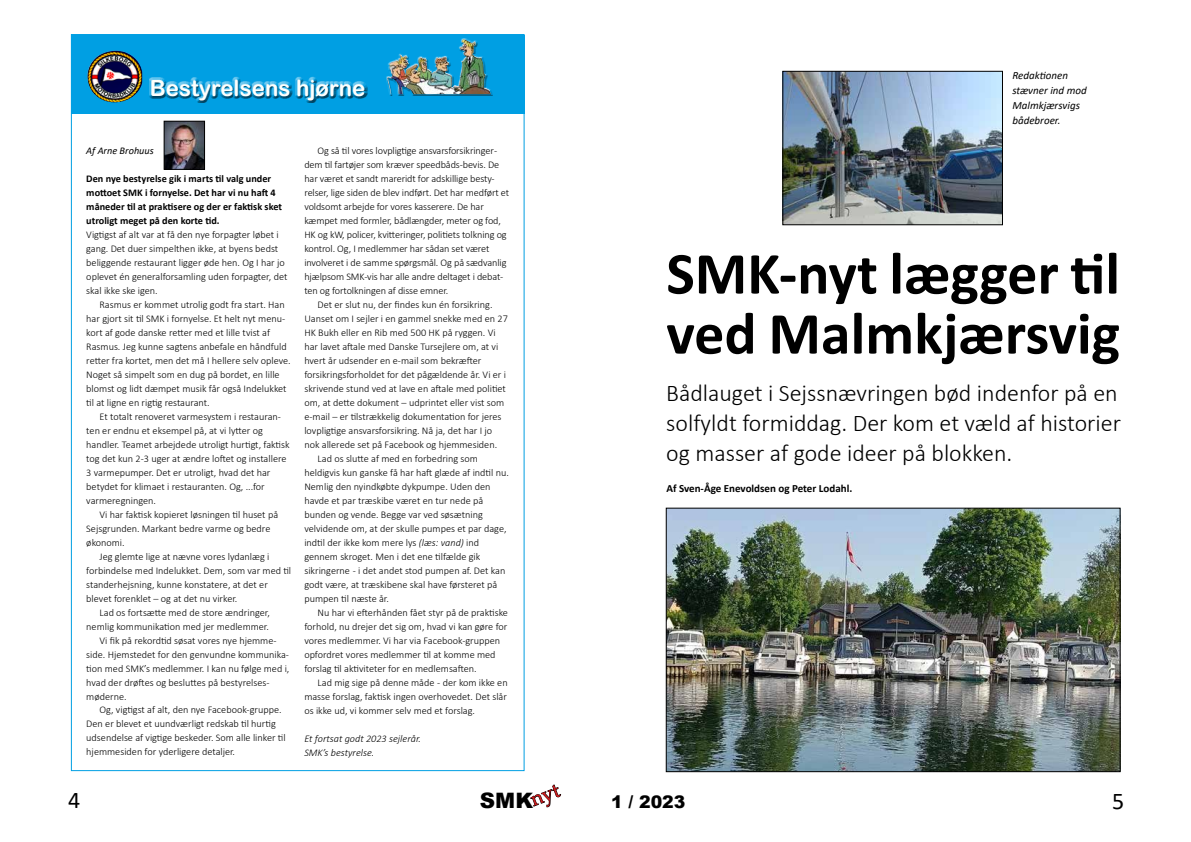
<style>
.page{position:relative;width:1191px;height:842px;background:#fff}
.page>*{position:absolute;margin:0;border:0;box-sizing:border-box;transform-origin:0 0}
.t1{font:700 60px/60px "Calibri";color:#000}
.t2{font:300 24px/30px "Calibri";color:#000}
.t3{font:24px "Calibri";color:#000}
.t4{font:22.3px "Arial Rounded MT Bold";color:#fffffc}
.t5{font:900 21.2px "Arial";color:#000}
.t6{font:900 17.3px "Arial";color:#000}
.t7{font:italic 11px/15px "Calibri";color:#000}
.t8{font:700 11px "Calibri";color:#000}
.t9{font:300 10.3px/14px "Calibri";color:#000}
.t10{font:700 10.3px/14px "Calibri";color:#000}
.t11{font:italic 300 10.3px/14px "Calibri";color:#000}
.t12{font:italic 10.3px "Calibri";color:#000}
.s1{font-style:italic}
</style>
<div class="page">
<img style="left:668px;top:510px;width:450px;height:260px">
<div style="left:666px;top:508px;width:454px;height:264px;border:1px solid #000"></div>
<img style="left:784px;top:73px;width:216px;height:150px">
<div style="left:782px;top:71px;width:220px;height:154px;border:1px solid #000"></div>
<div style="left:71px;top:35px;width:453px;height:79px;background:#009fe3"></div>
<div style="left:385px;top:38px;width:107px;height:57px;background:#fff;opacity:.75"></div>
<div style="left:385px;top:41px;width:107px;height:55px;background:#000;opacity:.75"></div>
<div style="left:149px;top:77px;width:218px;height:24px;background:#fff;opacity:.75"></div>
<div style="left:149px;top:78px;width:218px;height:25px;background:#000;opacity:.75"></div>
<img style="left:87px;top:52px;width:55px;height:50px">
<img style="left:166px;top:123px;width:37px;height:44px">
<div style="left:164px;top:121px;width:41px;height:48px;border:1px solid #000"></div>
<h3 class="t4" style="left:150px;top:75px;width:217px">Bestyrelsens hjørne</h3>
<p class="t12" style="left:86px;top:144px;width:69px">Af Arne Brohuus</p>
<p class="t10" style="left:86px;top:172px;width:197px">Den nye bestyrelse gik i marts til valg under mottoet SMK i fornyelse. Det har vi nu haft 4 måneder til at praktisere og der er faktisk sket utroligt meget på den korte tid.</p>
<p class="t9" style="left:86px;top:228px;width:203px">Vigtigst af alt var at få den nye forpagter løbet i gang. Det duer simpelthen ikke, at byens bedst beliggende restaurant ligger øde hen. Og I har jo oplevet én generalforsamling uden forpagter, det skal ikke ske igen.</p>
<p class="t9" style="left:86px;top:297px;width:206px;text-indent:13px">Rasmus er kommet utrolig godt fra start. Han har gjort sit til SMK i fornyelse. Et helt nyt menu&shy;kort af gode danske retter med et lille tvist af Rasmus. Jeg kunne sagtens anbefale en håndfuld retter fra kortet, men det må I hellere selv opleve.<br>Noget så simpelt som en dug på bordet, en lille blomst og lidt dæmpet musik får også Indelukket til at ligne en rigtig restaurant.</p>
<p class="t9" style="left:86px;top:409px;width:205px;text-indent:13px">Et totalt renoveret varmesystem i restauran&shy;ten er endnu et eksempel på, at vi lytter og handler. Teamet arbejdede utroligt hurtigt, faktisk tog det kun 2-3 uger at ændre loftet og installere 3 varmepumper. Det er utroligt, hvad det har betydet for klimaet i restauranten. Og, ...for varmeregningen.</p>
<p class="t9" style="left:86px;top:507px;width:193px;text-indent:13px">Vi har faktisk kopieret løsningen til huset på<br>Sejsgrunden. Markant bedre varme og bedre økonomi.</p>
<p class="t9" style="left:100px;top:549px;width:171px">Jeg glemte lige at nævne vores lydanlæg i</p>
<p class="t9" style="left:86px;top:563px;width:206px">forbindelse med Indelukket. Dem, som var med til</p>
<p class="t9" style="left:86px;top:577px;width:183px">standerhejsning, kunne konstatere, at det er</p>
<p class="t9" style="left:86px;top:591px;width:152px">blevet forenklet – og at det nu virker.</p>
<p class="t9" style="left:100px;top:605px;width:172px">Lad os fortsætte med de store ændringer,</p>
<p class="t9" style="left:86px;top:619px;width:184px">nemlig kommunikation med jer medlemmer.</p>
<p class="t9" style="left:100px;top:633px;width:178px">Vi fik på rekordtid søsat vores nye hjemme-</p>
<p class="t9" style="left:86px;top:647px;width:204px">side. Hjemstedet for den genvundne kommunika-</p>
<p class="t9" style="left:86px;top:661px;width:205px">tion med SMK’s medlemmer. I kan nu følge med i,</p>
<p class="t9" style="left:86px;top:675px;width:184px">hvad der drøftes og besluttes på bestyrelses-</p>
<p class="t9" style="left:86px;top:689px;width:42px">møderne.</p>
<p class="t9" style="left:100px;top:703px;width:183px">Og, vigtigst af alt, den nye Facebook-gruppe.</p>
<p class="t9" style="left:86px;top:717px;width:191px">Den er blevet et uundværligt redskab til hurtig</p>
<p class="t9" style="left:86px;top:731px;width:201px">udsendelse af vigtige beskeder. Som alle linker til</p>
<p class="t9" style="left:86px;top:745px;width:150px">hjemmesiden for yderligere detaljer.</p>
<p class="t9" style="left:317px;top:144px;width:181px">Og så til vores lovpligtige ansvarsforsikringer -</p>
<p class="t9" style="left:304px;top:158px;width:196px">dem til fartøjer som kræver speedbåds-bevis. De</p>
<p class="t9" style="left:304px;top:172px;width:191px">har været et sandt mareridt for adskillige besty-</p>
<p class="t9" style="left:304px;top:186px;width:206px">relser, lige siden de blev indført. Det har medført et</p>
<p class="t9" style="left:304px;top:200px;width:181px">voldsomt arbejde for vores kasserere. De har</p>
<p class="t9" style="left:304px;top:214px;width:198px">kæmpet med formler, bådlængder, meter og fod,</p>
<p class="t9" style="left:304px;top:228px;width:204px">HK og kW, policer, kvitteringer, politiets tolkning og</p>
<p class="t9" style="left:304px;top:242px;width:187px">kontrol. Og, I medlemmer har sådan set været</p>
<p class="t9" style="left:304px;top:256px;width:204px">involveret i de samme spørgsmål. Og på sædvanlig</p>
<p class="t9" style="left:304px;top:270px;width:200px">hjælpsom SMK-vis har alle andre deltaget i debat-</p>
<p class="t9" style="left:304px;top:283px;width:145px">ten og fortolkningen af disse emner.</p>
<p class="t9" style="left:317px;top:297px;width:176px">Det er slut nu, der findes kun én forsikring.</p>
<p class="t9" style="left:304px;top:311px;width:205px">Uanset om I sejler i en gammel snekke med en 27</p>
<p class="t9" style="left:304px;top:325px;width:193px">HK Bukh eller en Rib med 500 HK på ryggen. Vi</p>
<p class="t9" style="left:304px;top:339px;width:195px">har lavet aftale med Danske Tursejlere om, at vi</p>
<p class="t9" style="left:304px;top:353px;width:178px">hvert år udsender en e-mail som bekræfter</p>
<p class="t9" style="left:304px;top:367px;width:203px">forsikringsforholdet for det pågældende år. Vi er i</p>
<p class="t9" style="left:304px;top:381px;width:203px">skrivende stund ved at lave en aftale med politiet</p>
<p class="t9" style="left:304px;top:395px;width:201px">om, at dette dokument – udprintet eller vist som</p>
<p class="t9" style="left:304px;top:409px;width:199px">e-mail – er tilstrækkelig dokumentation for jeres</p>
<p class="t9" style="left:304px;top:423px;width:189px">lovpligtige ansvarsforsikring. Nå ja, det har I jo</p>
<p class="t9" style="left:304px;top:437px;width:194px">nok allerede set på Facebook og hjemmesiden.</p>
<p class="t9" style="left:317px;top:451px;width:162px">Lad os slutte af med en forbedring som</p>
<p class="t9" style="left:304px;top:465px;width:206px">heldigvis kun ganske få har haft glæde af indtil nu.</p>
<p class="t9" style="left:304px;top:479px;width:188px">Nemlig den nyindkøbte dykpumpe. Uden den</p>
<p class="t9" style="left:304px;top:493px;width:180px">havde et par træskibe været en tur nede på</p>
<p class="t9" style="left:304px;top:507px;width:180px">bunden og vende. Begge var ved søsætning</p>
<p class="t9" style="left:304px;top:521px;width:204px">velvidende om, at der skulle pumpes et par dage,</p>
<p class="t9" style="left:304px;top:535px;width:176px">indtil der ikke kom mere lys <span class="s1">(læs: vand)</span> ind</p>
<p class="t9" style="left:304px;top:549px;width:177px">gennem skroget. Men i det ene tilfælde gik</p>
<p class="t9" style="left:304px;top:563px;width:202px">sikringerne - i det andet stod pumpen af. Det kan</p>
<p class="t9" style="left:304px;top:577px;width:194px">godt være, at træskibene skal have førsteret på</p>
<p class="t9" style="left:304px;top:591px;width:86px">pumpen til næste år.</p>
<p class="t9" style="left:317px;top:605px;width:192px">Nu har vi efterhånden fået styr på de praktiske</p>
<p class="t9" style="left:304px;top:619px;width:204px">forhold, nu drejer det sig om, hvad vi kan gøre for</p>
<p class="t9" style="left:304px;top:633px;width:197px">vores medlemmer. Vi har via Facebook-gruppen</p>
<p class="t9" style="left:304px;top:647px;width:193px">opfordret vores medlemmer til at komme med</p>
<p class="t9" style="left:304px;top:661px;width:174px">forslag til aktiviteter for en medlemsaften.</p>
<p class="t9" style="left:317px;top:675px;width:192px">Lad mig sige på denne måde - der kom ikke en</p>
<p class="t9" style="left:304px;top:689px;width:204px">masse forslag, faktisk ingen overhovedet. Det slår</p>
<p class="t9" style="left:304px;top:703px;width:172px">os ikke ud, vi kommer selv med et forslag.</p>
<p class="t11" style="left:304px;top:731px;width:118px">Et fortsat godt 2023 sejlerår.<br>SMK’s bestyrelse.</p>
<p class="t7" style="left:1012px;top:67px;width:76px">Redaktionen stævner ind mod<br>Malmkjærsvigs bådebroer.</p>
<h1 class="t1" style="left:666px;top:243px;width:455px">SMK-nyt lægger til ved Malmkjærsvig</h1>
<h2 class="t2" style="left:666px;top:377px;width:456px">Bådlauget i Sejssnævringen bød indenfor på en solfyldt formiddag. Der kom et væld af historier og masser af gode ideer på blokken.</h2>
<p class="t8" style="left:666px;top:480px;width:187px">Af Sven-Åge Enevoldsen og Peter Lodahl.</p>
<h2 class="t3" style="left:68px;top:783px;width:14px">4</h2>
<h3 class="t5" style="left:480px;top:785px;width:55px">SMK</h3>
<h3 class="t6" style="left:611px;top:789px;width:76px">1 / 2023</h3>
<h2 class="t3" style="left:1112px;top:784px;width:14px">5</h2>
</div>
